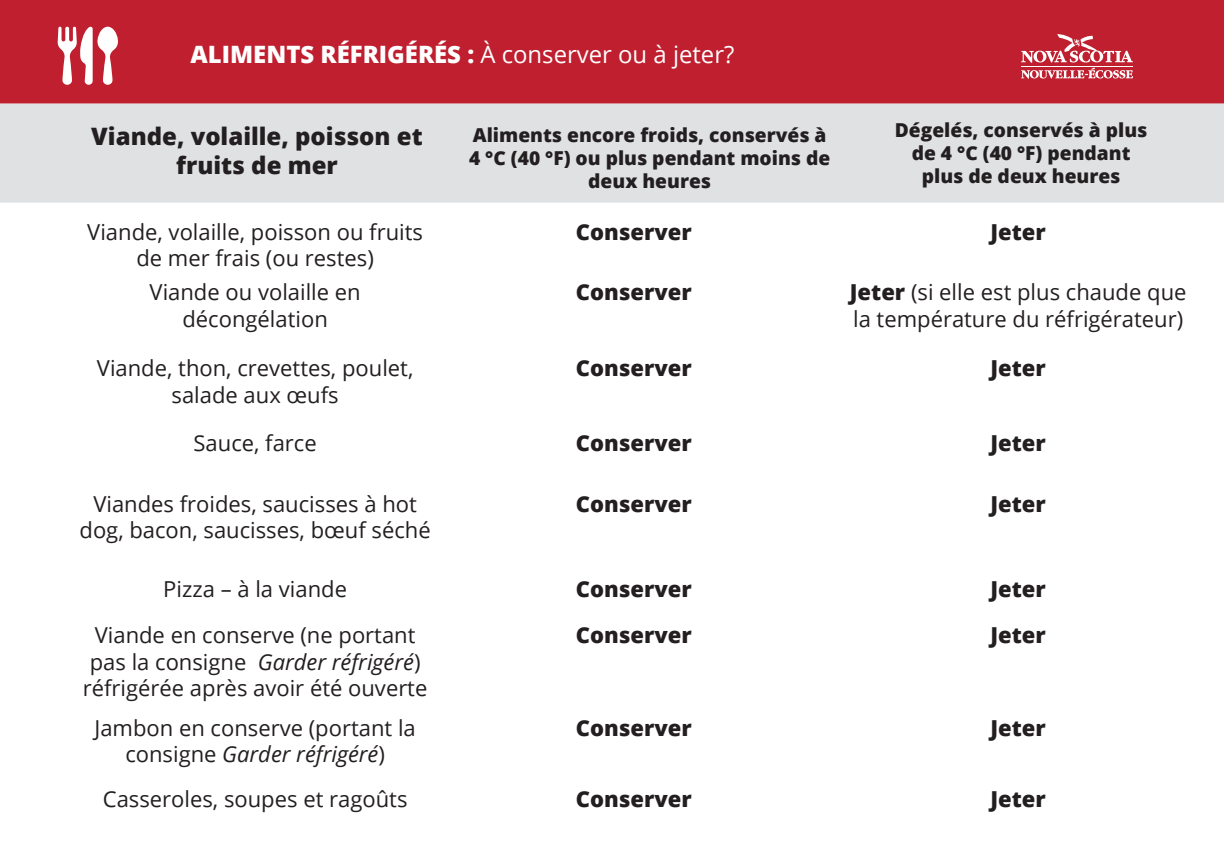
<style>
.page{position:relative;width:1224px;height:864px;background:#fff}
.page>*{position:absolute;margin:0;border:0;box-sizing:border-box;transform-origin:0 0}
.t1{font:800 24px "Open Sans";color:#fff}
.t2{font:800 24px/28.8px "Open Sans";color:#231f20;text-align:center}
.t3{font:22px/26.4px "Open Sans";color:#231f20;text-align:center}
.t4{font:800 22px "Open Sans";color:#231f20}
.t5{font:800 19.2px/23px "Open Sans";color:#231f20;text-align:center}
.s1{font-weight:400}
.s2{font-weight:800}
.s3{font-style:italic}
</style>
<div class="page">
<div style="left:0;top:0;width:1224px;height:104px;background:#bf1f2e"></div>
<div style="left:0;top:104px;width:1224px;height:99px;background:#e0e1e3"></div>
<svg style="left:1021px;top:34px;width:112px;height:45px"></svg>
<svg style="left:58px;top:27px;width:60px;height:58px"></svg>
<p class="t1" style="left:191px;top:36px;width:545px">ALIMENTS RÉFRIGÉRÉS : <span class="s1">À conserver ou à jeter?</span></p>
<p class="t2" style="left:91px;top:121px;width:333px">Viande, volaille, poisson et fruits de mer</p>
<p class="t5" style="left:469px;top:122px;width:363px">Aliments encore froids, conservés à<br>4 °C (40 °F) ou plus pendant moins de deux heures</p>
<p class="t5" style="left:895px;top:117px;width:254px">Dégelés, conservés à plus de 4 °C (40 °F) pendant plus de deux heures</p>
<p class="t3" style="left:87px;top:218px;width:337px">Viande, volaille, poisson ou fruits de mer frais (ou restes)</p>
<p class="t4" style="left:576px;top:215px;width:118px">Conserver</p>
<p class="t4" style="left:991px;top:215px;width:57px">Jeter</p>
<p class="t3" style="left:150px;top:279px;width:213px">Viande ou volaille en décongélation</p>
<p class="t4" style="left:576px;top:276px;width:118px">Conserver</p>
<p class="t3" style="left:850px;top:279px;width:338px;text-align:left"><span class="s2">Jeter</span> (si elle est plus chaude que la température du réfrigérateur)</p>
<p class="t3" style="left:97px;top:354px;width:318px">Viande, thon, crevettes, poulet, salade aux œufs</p>
<p class="t4" style="left:576px;top:351px;width:118px">Conserver</p>
<p class="t4" style="left:991px;top:351px;width:57px">Jeter</p>
<p class="t3" style="left:194px;top:429px;width:125px">Sauce, farce</p>
<p class="t4" style="left:576px;top:426px;width:118px">Conserver</p>
<p class="t4" style="left:991px;top:426px;width:57px">Jeter</p>
<p class="t3" style="left:80px;top:490px;width:353px">Viandes froides, saucisses à hot dog, bacon, saucisses, bœuf séché</p>
<p class="t4" style="left:576px;top:487px;width:118px">Conserver</p>
<p class="t4" style="left:991px;top:487px;width:57px">Jeter</p>
<p class="t3" style="left:163px;top:575px;width:185px">Pizza – à la viande</p>
<p class="t4" style="left:576px;top:572px;width:118px">Conserver</p>
<p class="t4" style="left:991px;top:572px;width:57px">Jeter</p>
<p class="t3" style="left:83px;top:622px;width:346px">Viande en conserve (ne portant pas la consigne <span class="s3">Garder réfrigéré</span>) réfrigérée après avoir été ouverte</p>
<p class="t4" style="left:576px;top:619px;width:118px">Conserver</p>
<p class="t4" style="left:991px;top:619px;width:57px">Jeter</p>
<p class="t3" style="left:94px;top:714px;width:323px">Jambon en conserve (portant la consigne <span class="s3">Garder réfrigéré</span>)</p>
<p class="t4" style="left:576px;top:711px;width:118px">Conserver</p>
<p class="t4" style="left:991px;top:711px;width:57px">Jeter</p>
<p class="t3" style="left:103px;top:785px;width:306px">Casseroles, soupes et ragoûts</p>
<p class="t4" style="left:576px;top:782px;width:118px">Conserver</p>
<p class="t4" style="left:991px;top:782px;width:57px">Jeter</p>
</div>
